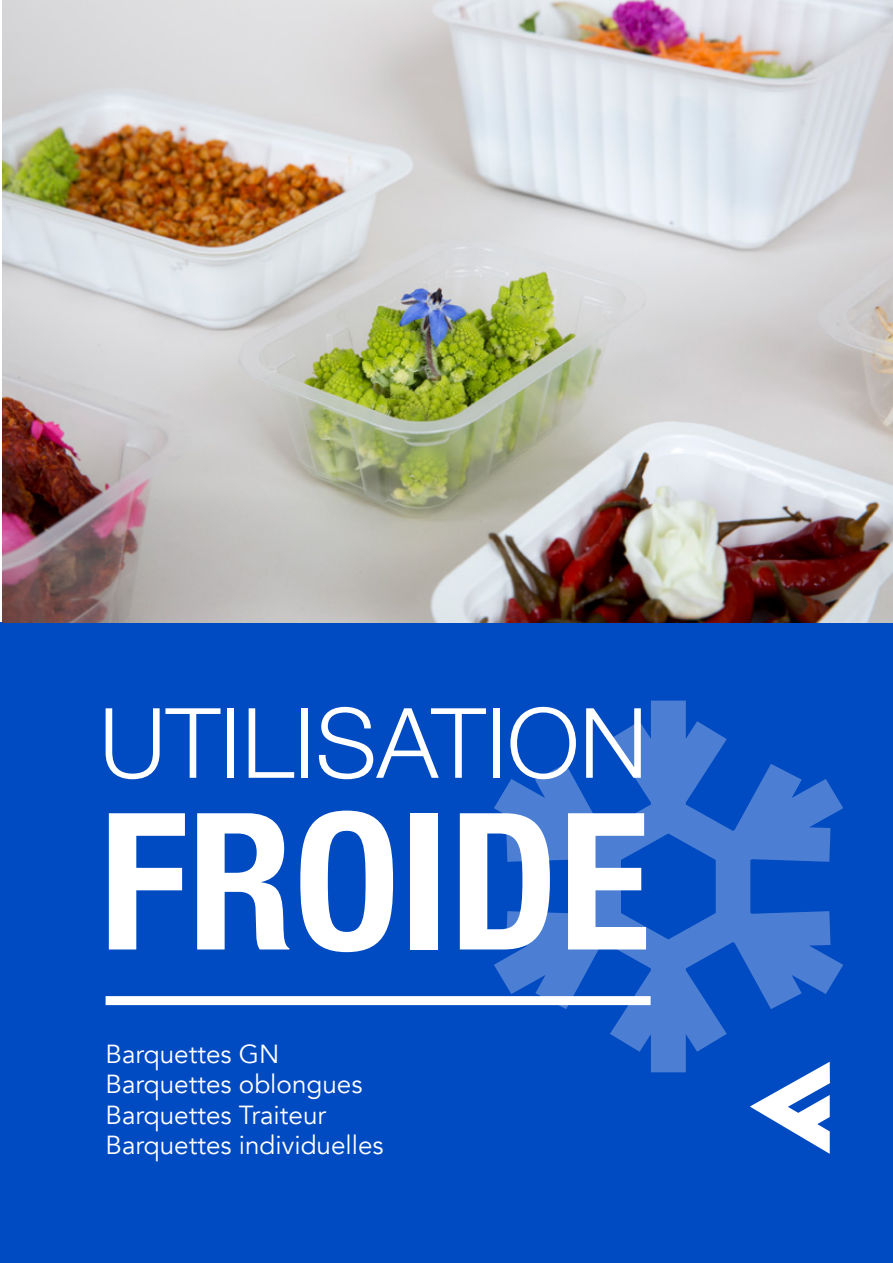
<style>
.page{position:relative;width:893px;height:1263px;background:#fff}
.page>*{position:absolute;margin:0;border:0;box-sizing:border-box;transform-origin:0 0}
.t1{font:700 condensed 190.8px "Helvetica Neue LT Std";color:#fff}
.t2{font:300 97.35px "Helvetica Neue LT Std";color:#fff}
.t3{font:26.1px/30.2px "Avenir";color:#fff}
</style>
<div class="page">
<div style="left:0;top:623px;width:893px;height:640px;background:#004ac2"></div>
<img style="left:2px;top:0;width:891px;height:623px">
<div style="left:106px;top:996px;width:545px;height:9px;background:#fff"></div>
<svg style="left:750px;top:1072px;width:80px;height:82px"></svg>
<svg style="left:494px;top:701px;width:349px;height:371px"></svg>
<h2 class="t2" style="left:99px;top:684px;width:550px">UTILISATION</h2>
<h1 class="t1" style="left:99px;top:766px;width:552px">FROIDE</h1>
<p class="t3" style="left:106px;top:1039px;width:280px">Barquettes GN<br>Barquettes oblongues<br>Barquettes Traiteur<br>Barquettes individuelles</p>
</div>
